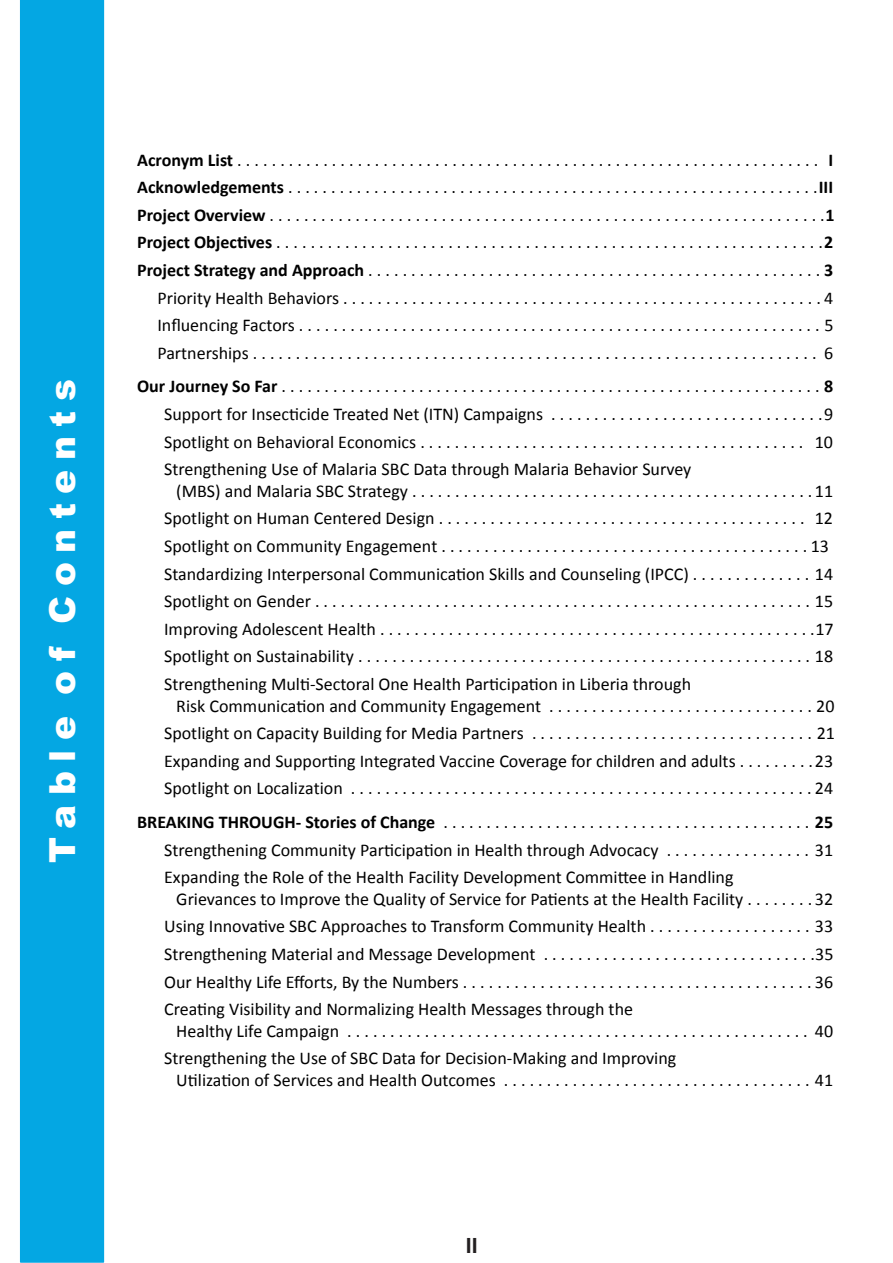
<style>
.page{position:relative;width:893px;height:1263px;background:#fff}
.page>*{position:absolute;margin:0;border:0;box-sizing:border-box;transform-origin:0 0}
.t1{font:900 36px "Arial";letter-spacing:.265em;color:#fff}
.t2{font:700 21px "Arial";color:#231f20}
.t3{font:18px/27.6px "Calibri";color:#000;text-align:justify}
.s1{font-weight:700}
</style>
<div class="page">
<div style="left:20px;top:0;width:84px;height:1263px;background:#04a7e3"></div>
<h1 class="t1" style="left:49px;top:863px;width:485px;rotate:-90deg">Table of Contents</h1>
<p class="t3" style="left:137px;top:145px;width:699px;text-align:right"><span class="s1">Acronym List</span> . . . . . . . . . . . . . . . . . . . . . . . . . . . . . . . . . . . . . . . . . . . . . . . . . . . . . . . . . . . . . . . . . . . . <span class="s1">I Acknowledgements</span> . . . . . . . . . . . . . . . . . . . . . . . . . . . . . . . . . . . . . . . . . . . . . . . . . . . . . . . . . . . . . . <span class="s1">III Project Overview</span> . . . . . . . . . . . . . . . . . . . . . . . . . . . . . . . . . . . . . . . . . . . . . . . . . . . . . . . . . . . . . . . . .<span class="s1">1<br>Project Objectives</span> . . . . . . . . . . . . . . . . . . . . . . . . . . . . . . . . . . . . . . . . . . . . . . . . . . . . . . . . . . . . . . . .<span class="s1">2<br>Project Strategy and Approach</span> . . . . . . . . . . . . . . . . . . . . . . . . . . . . . . . . . . . . . . . . . . . . . . . . . . . . . <span class="s1">3<br></span>Priority Health Behaviors . . . . . . . . . . . . . . . . . . . . . . . . . . . . . . . . . . . . . . . . . . . . . . . . . . . . . . . . 4<br>Influencing Factors . . . . . . . . . . . . . . . . . . . . . . . . . . . . . . . . . . . . . . . . . . . . . . . . . . . . . . . . . . . . . 5<br>Partnerships . . . . . . . . . . . . . . . . . . . . . . . . . . . . . . . . . . . . . . . . . . . . . . . . . . . . . . . . . . . . . . . . . . 6</p>
<p class="t3" style="left:164px;top:372px;width:671px;text-indent:-27px"><span class="s1">Our Journey So Far</span> . . . . . . . . . . . . . . . . . . . . . . . . . . . . . . . . . . . . . . . . . . . . . . . . . . . . . . . . . . . . . . . <span class="s1">8<br></span>Support for Insecticide Treated Net (ITN) Campaigns . . . . . . . . . . . . . . . . . . . . . . . . . . . . . . . . 9<br>Spotlight on Behavioral Economics . . . . . . . . . . . . . . . . . . . . . . . . . . . . . . . . . . . . . . . . . . . . . 10<br>Strengthening Use of Malaria SBC Data through Malaria Behavior Survey</p>
<p class="t3" style="left:164px;top:476px;width:671px;text-align:left;text-indent:12px">(MBS) and Malaria SBC Strategy . . . . . . . . . . . . . . . . . . . . . . . . . . . . . . . . . . . . . . . . . . . . . . . 11<br>Spotlight on Human Centered Design . . . . . . . . . . . . . . . . . . . . . . . . . . . . . . . . . . . . . . . . . . . 12<br>Spotlight on Community Engagement . . . . . . . . . . . . . . . . . . . . . . . . . . . . . . . . . . . . . . . . . . . 13<br>Standardizing Interpersonal Communication Skills and Counseling (IPCC) . . . . . . . . . . . . . . 14<br>Spotlight on Gender . . . . . . . . . . . . . . . . . . . . . . . . . . . . . . . . . . . . . . . . . . . . . . . . . . . . . . . . . . 15<br>Improving Adolescent Health . . . . . . . . . . . . . . . . . . . . . . . . . . . . . . . . . . . . . . . . . . . . . . . . . . . 17<br>Spotlight on Sustainability . . . . . . . . . . . . . . . . . . . . . . . . . . . . . . . . . . . . . . . . . . . . . . . . . . . . . 18<br>Strengthening Multi-Sectoral One Health Participation in Liberia through</p>
<p class="t3" style="left:164px;top:691px;width:672px;text-indent:12px">Risk Communication and Community Engagement . . . . . . . . . . . . . . . . . . . . . . . . . . . . . . . 20<br>Spotlight on Capacity Building for Media Partners . . . . . . . . . . . . . . . . . . . . . . . . . . . . . . . . . 21<br>Expanding and Supporting Integrated Vaccine Coverage for children and adults . . . . . . . . . 23<br>Spotlight on Localization . . . . . . . . . . . . . . . . . . . . . . . . . . . . . . . . . . . . . . . . . . . . . . . . . . . . . . 24</p>
<p class="t3" style="left:164px;top:807px;width:671px;text-indent:-27px"><span class="s1">BREAKING THROUGH- Stories of Change</span> . . . . . . . . . . . . . . . . . . . . . . . . . . . . . . . . . . . . . . . . . . . <span class="s1">25<br></span>Strengthening Community Participation in Health through Advocacy . . . . . . . . . . . . . . . . . 31<br>Expanding the Role of the Health Facility Development Committee in Handling</p>
<p class="t3" style="left:164px;top:884px;width:671px;text-indent:12px">Grievances to Improve the Quality of Service for Patients at the Health Facility . . . . . . . . 32<br>Using Innovative SBC Approaches to Transform Community Health . . . . . . . . . . . . . . . . . . . 33<br>Strengthening Material and Message Development . . . . . . . . . . . . . . . . . . . . . . . . . . . . . . . . 35<br>Our Healthy Life Efforts, By the Numbers . . . . . . . . . . . . . . . . . . . . . . . . . . . . . . . . . . . . . . . . . 36<br>Creating Visibility and Normalizing Health Messages through the</p>
<p class="t3" style="left:164px;top:1016px;width:671px;text-indent:12px">Healthy Life Campaign . . . . . . . . . . . . . . . . . . . . . . . . . . . . . . . . . . . . . . . . . . . . . . . . . . . . . . 40<br>Strengthening the Use of SBC Data for Decision-Making and Improving</p>
<p class="t3" style="left:176px;top:1065px;width:658px">Utilization of Services and Health Outcomes . . . . . . . . . . . . . . . . . . . . . . . . . . . . . . . . . . . . 41</p>
<p class="t2" style="left:466px;top:1237px;width:13px">II</p>
</div>
